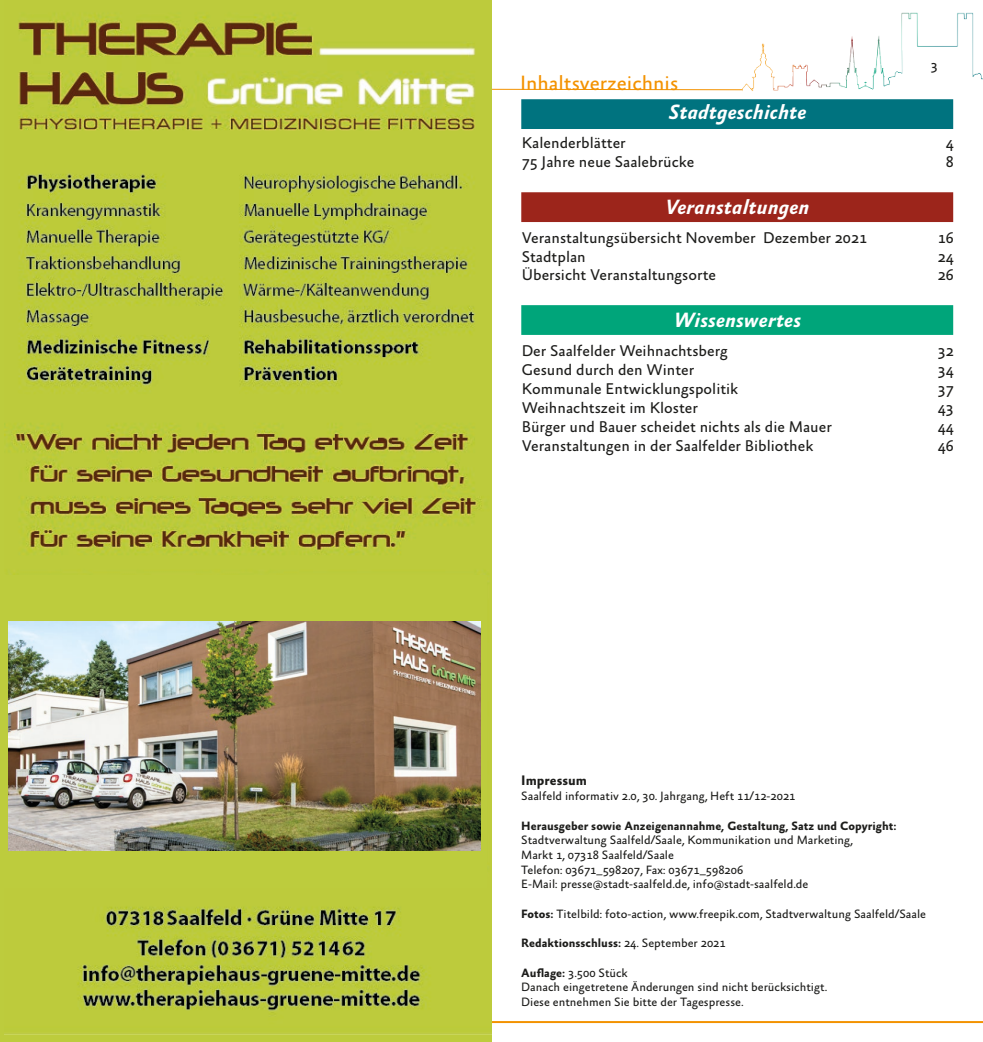
<style>
.page{position:relative;width:983px;height:1042px;background:#fff}
.page>*{position:absolute;margin:0;border:0;box-sizing:border-box;transform-origin:0 0}
.t1{font:italic 700 21px "Absara Sans OT";color:#fff}
.t2{font:21px "Absara Sans OT";color:#f39200}
.t3{font:15.75px "Absara Sans OT";color:#1d1d1b}
.t4{font:700 14px "Absara Sans OT";color:#1d1d1b}
.t5{font:14px "Absara Sans OT";color:#1d1d1b}
.t6{font:12.25px "Absara Sans OT";color:#1d1d1b}
.t7{font:700 12.25px "Absara Sans OT";color:#1d1d1b}
.s1{font-weight:700}
.s2{font-weight:400}
</style>
<div class="page">
<img style="left:742px;top:12px;width:240px;height:94px">
<hr style="left:491px;top:89px;width:251px;height:1px;background:#f39200">
<hr style="left:471px;top:1021px;width:511px;height:2px;background:#f39200">
<img style="left:5px;top:0;width:486px;height:1034px">
<div style="left:521px;top:99px;width:431px;height:30px;background:#00737f;border:2px solid #00737f"></div>
<div style="left:521px;top:192px;width:431px;height:30px;background:#9c251b;border:2px solid #9c251b"></div>
<div style="left:521px;top:305px;width:431px;height:30px;background:#00a57a;border:2px solid #00a57a"></div>
<div style="left:4px;top:575px;width:482px;height:313px;background:#bdcc3d"></div>
<img style="left:9px;top:621px;width:471px;height:230px">
<p class="t2" style="left:520px;top:72px;width:160px">Inhaltsverzeichnis</p>
<p class="t1" style="left:668px;top:102px;width:139px">Stadtgeschichte</p>
<p class="t5" style="left:930px;top:58px;width:9px">3</p>
<p class="t3" style="left:521px;top:135px;width:105px">Kalenderblätter</p>
<p class="t3" style="left:945px;top:135px;width:10px">4</p>
<p class="t3" style="left:521px;top:154px;width:174px">75 Jahre neue Saalebrücke</p>
<p class="t3" style="left:945px;top:154px;width:10px">8</p>
<p class="t1" style="left:665px;top:196px;width:145px">Veranstaltungen</p>
<p class="t3" style="left:521px;top:229px;width:346px">Veranstaltungsübersicht November Dezember 2021</p>
<p class="t3" style="left:937px;top:229px;width:18px">16</p>
<p class="t3" style="left:521px;top:248px;width:65px">Stadtplan</p>
<p class="t3" style="left:937px;top:248px;width:18px">24</p>
<p class="t3" style="left:521px;top:267px;width:196px">Übersicht Veranstaltungsorte</p>
<p class="t3" style="left:937px;top:267px;width:18px">26</p>
<p class="t1" style="left:673px;top:309px;width:129px">Wissenswertes</p>
<p class="t3" style="left:521px;top:343px;width:208px">Der Saalfelder Weihnachtsberg</p>
<p class="t3" style="left:937px;top:343px;width:18px">32</p>
<p class="t3" style="left:521px;top:361px;width:174px">Gesund durch den Winter</p>
<p class="t3" style="left:937px;top:361px;width:18px">34</p>
<p class="t3" style="left:521px;top:380px;width:218px">Kommunale Entwicklungspolitik</p>
<p class="t3" style="left:937px;top:380px;width:18px">37</p>
<p class="t3" style="left:521px;top:399px;width:178px">Weihnachtszeit im Kloster</p>
<p class="t3" style="left:937px;top:399px;width:18px">43</p>
<p class="t3" style="left:521px;top:418px;width:311px">Bürger und Bauer scheidet nichts als die Mauer</p>
<p class="t3" style="left:937px;top:418px;width:18px">44</p>
<p class="t3" style="left:521px;top:437px;width:293px">Veranstaltungen in der Saalfelder Bibliothek</p>
<p class="t3" style="left:937px;top:437px;width:18px">46</p>
<p class="t4" style="left:521px;top:773px;width:67px">Impressum</p>
<p class="t6" style="left:521px;top:790px;width:275px">Saalfeld informativ 2.0, 30. Jahrgang, Heft 11/12-2021</p>
<p class="t7" style="left:521px;top:819px;width:376px">Herausgeber sowie Anzeigenannahme, Gestaltung, Satz und Copyright:</p>
<p class="t6" style="left:521px;top:834px;width:333px">Stadtverwaltung Saalfeld/Saale, Kommunikation und Marketing,</p>
<p class="t6" style="left:521px;top:848px;width:154px">Markt 1, 07318 Saalfeld/Saale</p>
<p class="t6" style="left:521px;top:863px;width:223px">Telefon: 03671_598207, Fax: 03671_598206</p>
<p class="t6" style="left:521px;top:878px;width:288px">E-Mail: presse@stadt-saalfeld.de, info@stadt-saalfeld.de</p>
<p class="t6" style="left:521px;top:907px;width:406px"><span class="s1">Fotos:</span> Titelbild: foto-action, www.freepik.com, Stadtverwaltung Saalfeld/Saale</p>
<p class="t7" style="left:521px;top:937px;width:206px">Redaktionsschluss: <span class="s2">24. September 2021</span></p>
<p class="t6" style="left:521px;top:966px;width:108px"><span class="s1">Auflage:</span> 3.500 Stück</p>
<p class="t6" style="left:521px;top:981px;width:307px">Danach eingetretene Änderungen sind nicht berücksichtigt.</p>
<p class="t6" style="left:521px;top:995px;width:224px">Diese entnehmen Sie bitte der Tagespresse.</p>
</div>
